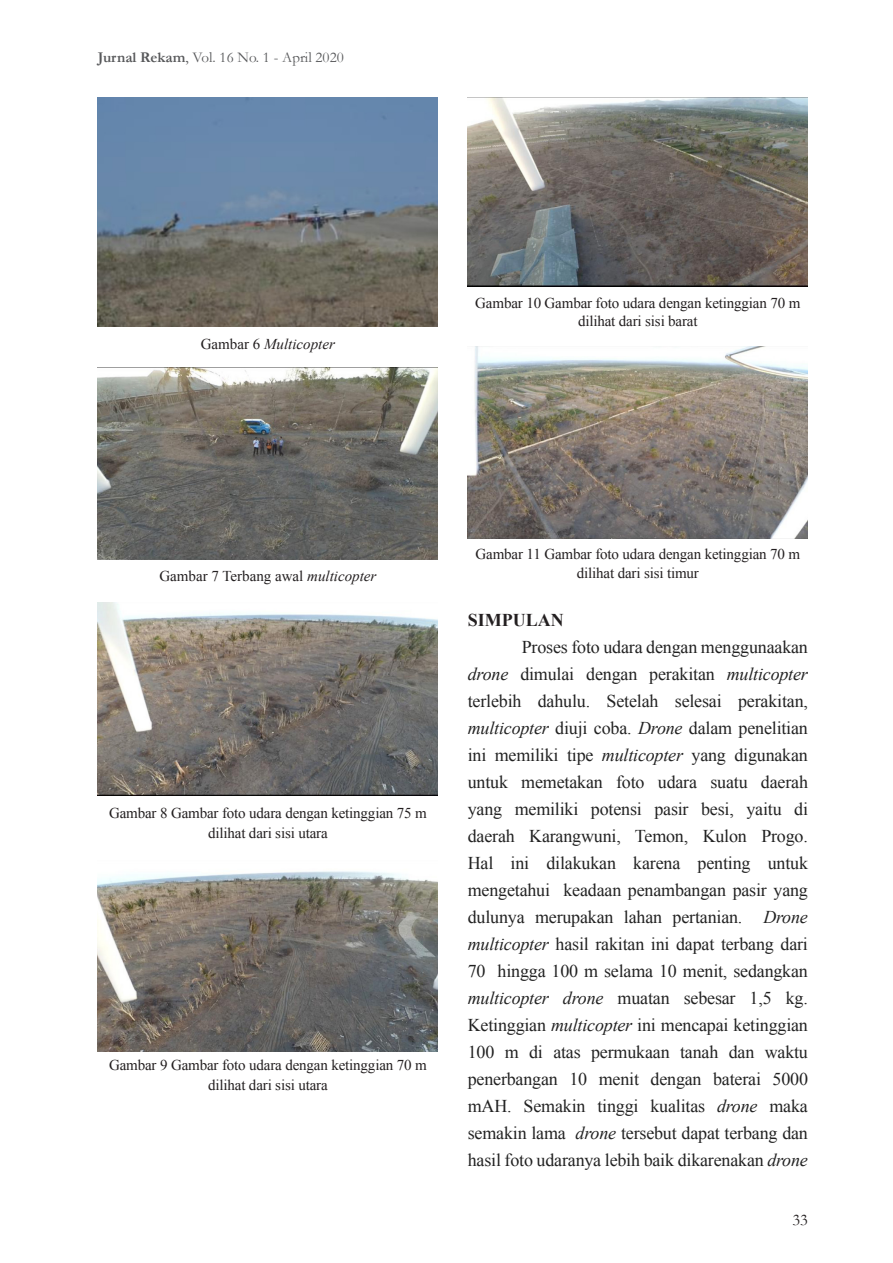
<style>
.page{position:relative;width:893px;height:1263px;background:#fff}
.page>*{position:absolute;margin:0;border:0;box-sizing:border-box;transform-origin:0 0}
.t1{font:18px/27px "Times New Roman";letter-spacing:-.01em;color:#222;text-align:justify}
.t2{font:700 18px "Times New Roman";color:#231f20}
.t3{font:16.5px "Garamond";color:#231f20}
.t4{font:15px/19.5px "Times New Roman";letter-spacing:-.01em;color:#231f20;text-align:center}
.t5{font:15px "Garamond";color:#57585a}
.t6{font:italic 15px "Times New Roman";color:#231f20}
.s1{font-weight:700}
.s2{font-style:normal}
.s3{font-style:italic}
</style>
<div class="page">
<img style="left:98px;top:98px;width:340px;height:229px">
<img style="left:98px;top:368px;width:340px;height:191px">
<img style="left:98px;top:602px;width:340px;height:193px">
<img style="left:98px;top:871px;width:340px;height:180px">
<img style="left:468px;top:347px;width:340px;height:191px">
<img style="left:468px;top:98px;width:340px;height:188px">
<p class="t5" style="left:98px;top:48px;width:247px"><span class="s1">Jurnal Rekam</span>, Vol. 16 No. 1 - April 2020</p>
<p class="t6" style="left:201px;top:333px;width:136px"><span class="s2">Gambar 6</span> Multicopter</p>
<p class="t4" style="left:475px;top:294px;width:327px;line-height:18px">Gambar 10 Gambar foto udara dengan ketinggian 70 m dilihat dari sisi barat</p>
<p class="t4" style="left:159px;top:566px;width:218px">Gambar 7 Terbang awal <span class="s3">multicopter</span></p>
<p class="t4" style="left:109px;top:803px;width:319px">Gambar 8 Gambar foto udara dengan ketinggian 75 m dilihat dari sisi utara</p>
<p class="t4" style="left:109px;top:1055px;width:319px">Gambar 9 Gambar foto udara dengan ketinggian 70 m dilihat dari sisi utara</p>
<p class="t4" style="left:476px;top:544px;width:326px">Gambar 11 Gambar foto udara dengan ketinggian 70 m dilihat dari sisi timur</p>
<p class="t2" style="left:468px;top:608px;width:97px">SIMPULAN</p>
<p class="t1" style="left:468px;top:633px;width:342px;text-indent:54px">Proses foto udara dengan menggunaakan <span class="s3">drone</span> dimulai dengan perakitan <span class="s3">multicopter </span>terlebih dahulu. Setelah selesai perakitan, <span class="s3">multicopter</span> diuji coba. <span class="s3">Drone</span> dalam penelitian ini memiliki tipe <span class="s3">multicopter</span> yang digunakan untuk memetakan foto udara suatu daerah yang memiliki potensi pasir besi, yaitu di daerah Karangwuni, Temon, Kulon Progo.<br>Hal ini dilakukan karena penting untuk mengetahui keadaan penambangan pasir yang dulunya merupakan lahan pertanian. <span class="s3">Drone multicopter</span> hasil rakitan ini dapat terbang dari 70 hingga 100 m selama 10 menit, sedangkan <span class="s3">multicopter drone</span> muatan sebesar 1,5 kg.<br>Ketinggian <span class="s3">multicopter</span> ini mencapai ketinggian 100 m di atas permukaan tanah dan waktu penerbangan 10 menit dengan baterai 5000 mAH. Semakin tinggi kualitas <span class="s3">drone</span> maka semakin lama <span class="s3">drone</span> tersebut dapat terbang dan hasil foto udaranya lebih baik dikarenakan <span class="s3">drone</span></p>
<p class="t3" style="left:792px;top:1208px;width:17px">33</p>
</div>
